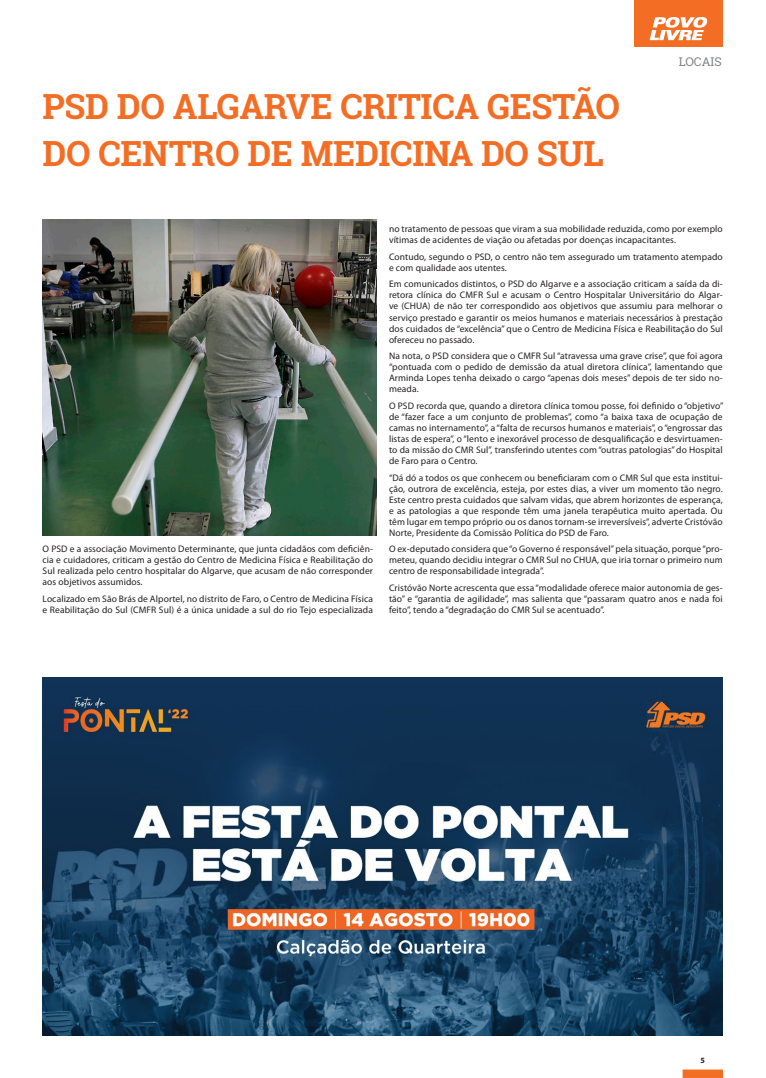
<style>
.page{position:relative;width:766px;height:1078px;background:#fff}
.page>*{position:absolute;margin:0;border:0;box-sizing:border-box;transform-origin:0 0}
.t1{font:700 34.6px "Roboto Slab";letter-spacing:-.01em;color:#f36e24}
.topos{font:12px "Roboto Slab";color:#808285}
.t2{font:9.5px/11px "Myriad Pro";letter-spacing:.01em;color:#231f20;text-align:justify}
.t3{font:700 8px "Myriad Pro";color:#231f20}
</style>
<div class="page">
<div style="left:682px;top:1069px;width:40px;height:8px;background:#f36e24;border:1px solid #f36e24"></div>
<div style="left:634px;top:0;width:88px;height:47px;background:#f36e24"></div>
<svg style="left:649px;top:17px;width:58px;height:23px"></svg>
<img style="left:43px;top:220px;width:334px;height:315px">
<img style="left:43px;top:677px;width:679px;height:358px">
<p class="t1" style="left:43px;top:83px;width:579px">PSD DO ALGARVE CRITICA GESTÃO</p>
<p class="t1" style="left:43px;top:129px;width:562px">DO CENTRO DE MEDICINA DO SUL</p>
<p class="topos" style="left:678px;top:54px;width:44px">LOCAIS</p>
<p class="t2" style="left:43px;top:543px;width:332px">O PSD e a associação Movimento Determinante, que junta cidadãos com deficiên&shy;cia e cuidadores, criticam a gestão do Centro de Medicina Física e Reabilitação do Sul realizada pelo centro hospitalar do Algarve, que acusam de não corresponder aos objetivos assumidos.</p>
<p class="t2" style="left:43px;top:592px;width:332px">Localizado em São Brás de Alportel, no distrito de Faro, o Centro de Medicina Física e Reabilitação do Sul (CMFR Sul) é a única unidade a sul do rio Tejo especializada</p>
<p class="t2" style="left:389px;top:223px;width:335px">no tratamento de pessoas que viram a sua mobilidade reduzida, como por exemplo vítimas de acidentes de viação ou afetadas por doenças incapacitantes.</p>
<p class="t2" style="left:389px;top:251px;width:335px">Contudo, segundo o PSD, o centro não tem assegurado um tratamento atempado e com qualidade aos utentes.</p>
<p class="t2" style="left:389px;top:278px;width:335px">Em comunicados distintos, o PSD do Algarve e a associação criticam a saída da di&shy;retora clínica do CMFR Sul e acusam o Centro Hospitalar Universitário do Algar&shy;ve (CHUA) de não ter correspondido aos objetivos que assumiu para melhorar o serviço prestado e garantir os meios humanos e materiais necessários à prestação dos cuidados de “excelência” que o Centro de Medicina Física e Reabilitação do Sul ofereceu no passado.</p>
<p class="t2" style="left:389px;top:350px;width:335px">Na nota, o PSD considera que o CMFR Sul “atravessa uma grave crise”, que foi agora “pontuada com o pedido de demissão da atual diretora clínica”, lamentando que Arminda Lopes tenha deixado o cargo “apenas dois meses” depois de ter sido no&shy;meada.</p>
<p class="t2" style="left:389px;top:400px;width:336px">O PSD recorda que, quando a diretora clínica tomou posse, foi definido o “objetivo” de “fazer face a um conjunto de problemas”, como “a baixa taxa de ocupação de camas no internamento”, a “falta de recursos humanos e materiais”, o “engrossar das listas de espera”, o “lento e inexorável processo de desqualificação e desvirtuamen&shy;to da missão do CMR Sul”, transferindo utentes com “outras patologias” do Hospital de Faro para o Centro.</p>
<p class="t2" style="left:389px;top:471px;width:335px">“Dá dó a todos os que conhecem ou beneficiaram com o CMR Sul que esta institui&shy;ção, outrora de excelência, esteja, por estes dias, a viver um momento tão negro.<br>Este centro presta cuidados que salvam vidas, que abrem horizontes de esperança, e as patologias a que responde têm uma janela terapêutica muito apertada. Ou têm lugar em tempo próprio ou os danos tornam-se irreversíveis”, adverte Cristóvão Norte, Presidente da Comissão Política do PSD de Faro.</p>
<p class="t2" style="left:389px;top:543px;width:335px">O ex-deputado considera que “o Governo é responsável” pela situação, porque “pro&shy;meteu, quando decidiu integrar o CMR Sul no CHUA, que iria tornar o primeiro num centro de responsabilidade integrada”.</p>
<p class="t2" style="left:389px;top:582px;width:335px">Cristóvão Norte acrescenta que essa “modalidade oferece maior autonomia de ges&shy;tão” e “garantia de agilidade”, mas salienta que “passaram quatro anos e nada foi feito”, tendo a “degradação do CMR Sul se acentuado”.</p>
<p class="t3" style="left:700px;top:1054px;width:6px">5</p>
</div>
